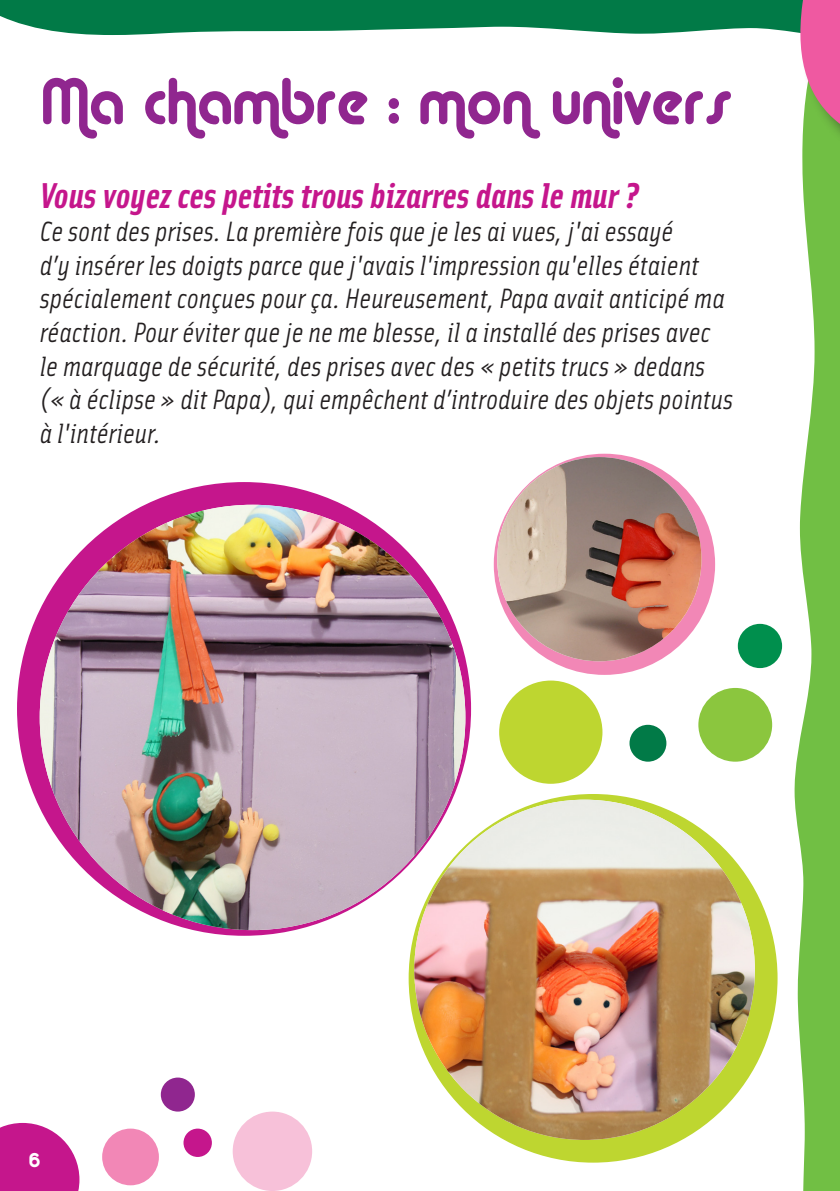
<style>
.page{position:relative;width:840px;height:1191px;background:#fff}
.page>*{position:absolute;margin:0;border:0;box-sizing:border-box;transform-origin:0 0}
.t1{font:65px "Alba";color:#90268f;scale:.96 1}
.t2{font:italic 700 36px "Solex OT";color:#c5168c}
.t3{font:italic 28px/33.6px "Solex OT";color:#231f20}
.t4{font:20px "Alba";color:#fff}
</style>
<div class="page">
<svg style="left:794px;top:195px;width:45px;height:996px;fill:#71bf44"></svg>
<div style="left:795px;top:0;width:44px;height:195px;background:#231f20;opacity:.5"></div>
<svg style="left:0;top:0;width:839px;height:170px"></svg>
<svg style="left:0;top:1123px;width:79px;height:68px;background:#cc349a"></svg>
<div style="left:102px;top:1128px;width:57px;height:57px;background:#f287b6;border-radius:50%"></div>
<div style="left:232px;top:1111px;width:80px;height:80px;background:#f7c1d9;border-radius:50%"></div>
<div style="left:161px;top:1077px;width:34px;height:34px;background:#90268f;border-radius:50%"></div>
<div style="left:183px;top:1128px;width:29px;height:29px;background:#c5168c;border-radius:50%"></div>
<img style="left:824px;top:17px;width:15px;height:185px">
<div style="left:17px;top:482px;width:454px;height:453px;background:#c5168c;border-radius:50%"></div>
<div style="left:493px;top:454px;width:221px;height:221px;background:#f287b6;border-radius:50%"></div>
<img style="left:40px;top:505px;width:425px;height:425px;border-radius:213px">
<img style="left:497px;top:457px;width:204px;height:204px;border-radius:102px">
<div style="left:408px;top:794px;width:369px;height:368px;background:#bed630;border-radius:50%"></div>
<img style="left:414px;top:799px;width:340px;height:341px;border-radius:170px">
<div style="left:698px;top:688px;width:73px;height:73px;background:#8bc63e;border-radius:50%"></div>
<div style="left:499px;top:680px;width:103px;height:103px;background:#bed630;border-radius:50%"></div>
<div style="left:737px;top:624px;width:44px;height:44px;background:#008f4d;border-radius:50%"></div>
<div style="left:629px;top:725px;width:37px;height:36px;background:#017a47;border-radius:50%"></div>
<p class="t1" style="left:40px;top:63px;width:721px">Ma chambre : mon univers</p>
<p class="t2" style="left:40px;top:172px;width:601px">Vous voyez ces petits trous bizarres dans le mur ?</p>
<p class="t3" style="left:40px;top:214px;width:694px">Ce sont des prises. La première fois que je les ai vues, j'ai essayé<br>d’y insérer les doigts parce que j'avais l'impression qu'elles étaient spécialement conçues pour ça. Heureusement, Papa avait anticipé ma réaction. Pour éviter que je ne me blesse, il a installé des prises avec le marquage de sécurité, des prises avec des « petits trucs » dedans (« à éclipse » dit Papa), qui empêchent d’introduire des objets pointus à l'intérieur.</p>
<p class="t4" style="left:28px;top:1148px;width:13px">6</p>
</div>
